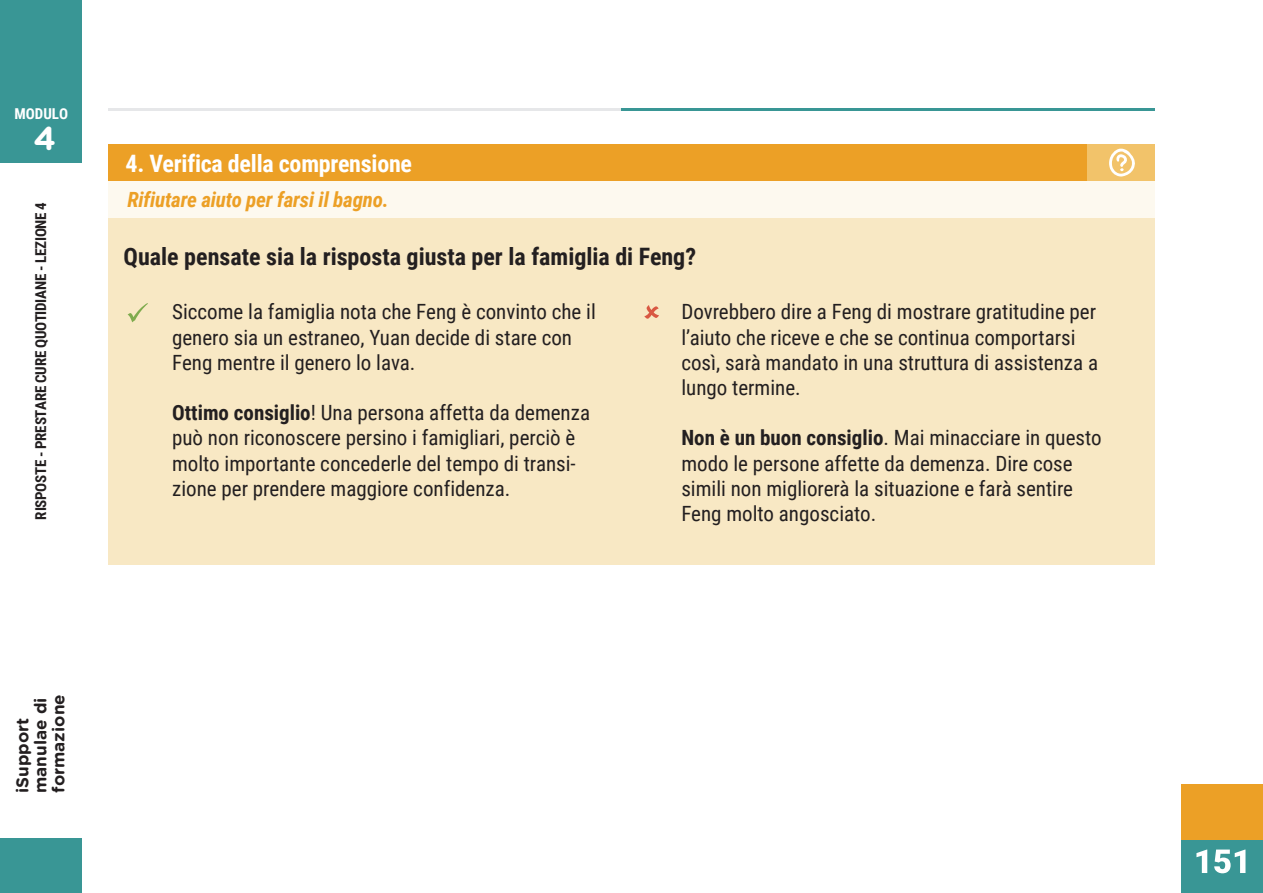
<style>
.page{position:relative;width:1263px;height:893px;background:#fff}
.page>*{position:absolute;margin:0;border:0;box-sizing:border-box;transform-origin:0 0}
.t1{font:700 33px "Gotham Rounded";color:#fff}
.t2{font:700 24px "Roboto Condensed";color:#231f20}
.t3{font:700 24px "Roboto Condensed";letter-spacing:-.01em;color:#fff}
.t4{font:21px/25.2px "Roboto Condensed";color:#231f20}
.t5{font:italic 700 21px "Roboto Condensed";letter-spacing:-.01em;color:#eca026}
.t6{font:700 17.1px/18px "Gotham Rounded";color:#231f20}
.t7{font:700 15px "Roboto Condensed";letter-spacing:-.02em;color:#231f20}
.t8{font:700 15px "Roboto Condensed";color:#fff}
.s1{font-weight:700}
</style>
<div class="page">
<div style="left:0;top:839px;width:81px;height:54px;background:#399695"></div>
<div style="left:0;top:0;width:81px;height:163px;background:#399695"></div>
<div style="left:1182px;top:784px;width:81px;height:109px;background:#eca026"></div>
<div style="left:1182px;top:840px;width:81px;height:53px;background:#399695"></div>
<svg style="left:1196px;top:849px;width:11px;height:24px"></svg>
<svg style="left:1214px;top:849px;width:31px;height:24px"></svg>
<div style="left:108px;top:218px;width:1047px;height:347px;background:#f8e8c4"></div>
<svg style="left:128px;top:303px;width:20px;height:19px"></svg>
<div style="left:108px;top:145px;width:1047px;height:36px;background:#eca026"></div>
<div style="left:1087px;top:145px;width:68px;height:36px;background:#f2c36a"></div>
<div style="left:108px;top:181px;width:1047px;height:37px;background:#fdf9ef"></div>
<svg style="left:1109px;top:149px;width:26px;height:28px"></svg>
<hr style="left:621px;top:108px;width:534px;height:3px;background:#399695">
<hr style="left:108px;top:108px;width:513px;height:3px;background:#e6e7e9">
<svg style="left:644px;top:305px;width:15px;height:14px"></svg>
<p class="t8" style="left:14px;top:103px;width:55px">MODULO</p>
<h1 class="t1" style="left:34px;top:115px;width:24px">4</h1>
<p class="t7" style="left:30px;top:519px;width:319px;rotate:-90deg">RISPOSTE - PRESTARE CURE QUOTIDIANE - LEZIONE 4</p>
<p class="t3" style="left:126px;top:147px;width:288px">4. Verifica della comprensione</p>
<p class="t5" style="left:127px;top:185px;width:263px">Rifiutare aiuto per farsi il bagno.</p>
<p class="t2" style="left:124px;top:240px;width:574px">Quale pensate sia la risposta giusta per la famiglia di Feng?</p>
<p class="t4" style="left:172px;top:298px;width:425px">Siccome la famiglia nota che Feng è convinto che il genero sia un estraneo, Yuan decide di stare con<br>Feng mentre il genero lo lava.</p>
<p class="t4" style="left:172px;top:399px;width:419px"><span class="s1">Ottimo consiglio</span>! Una persona affetta da demenza può non riconoscere persino i famigliari, perciò è molto importante concederle del tempo di transi&shy;zione per prendere maggiore confidenza.</p>
<p class="t4" style="left:681px;top:298px;width:418px">Dovrebbero dire a Feng di mostrare gratitudine per l’aiuto che riceve e che se continua comportarsi così, sarà mandato in una struttura di assistenza a lungo termine.</p>
<p class="t4" style="left:681px;top:424px;width:422px"><span class="s1">Non è un buon consiglio</span>. Mai minacciare in questo modo le persone affette da demenza. Dire cose simili non migliorerà la situazione e farà sentire Feng molto angosciato.</p>
<p class="t6" style="left:13px;top:793px;width:100px;rotate:-90deg">iSupport manulae di formazione</p>
</div>
